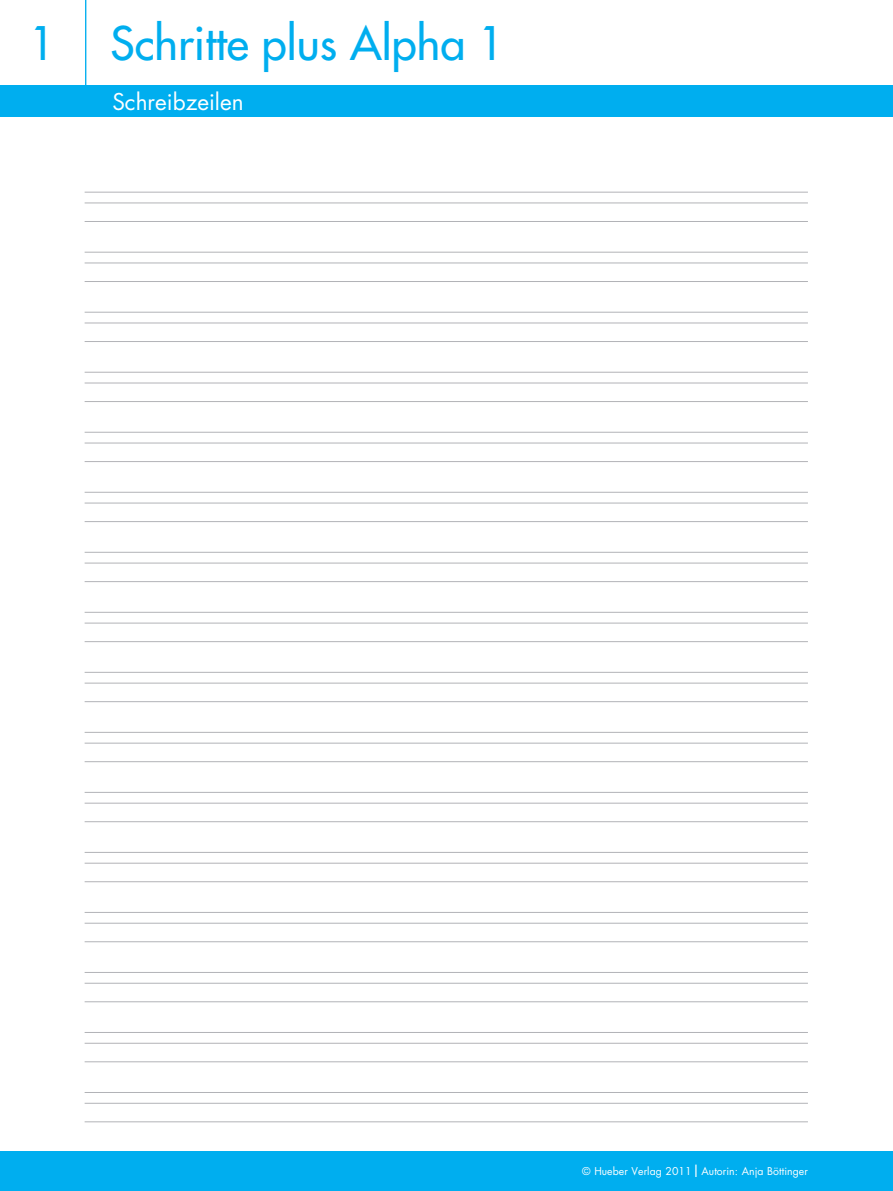
<style>
.page{position:relative;width:893px;height:1191px;background:#fff}
.page>*{position:absolute;margin:0;border:0;box-sizing:border-box;transform-origin:0 0}
.t1{font:45px "Futura";color:#00aeef}
.t2{font:22.5px "Futura";color:#fff}
.t3{font:10.5px "Futura";letter-spacing:.005em;color:#fff}
.s1{font-size:15px}
</style>
<div class="page">
<div style="left:0;top:85px;width:893px;height:32px;background:#00aeef"></div>
<hr style="left:85px;top:0;width:1px;height:85px;background:#00aeef">
<div style="left:0;top:1151px;width:893px;height:40px;background:#00aeef"></div>
<hr style="left:85px;top:192px;width:723px;height:1px;background:#b2b3b7">
<hr style="left:85px;top:203px;width:723px;height:1px;background:#b2b3b7">
<hr style="left:85px;top:221px;width:723px;height:1px;background:#b2b3b7">
<hr style="left:85px;top:252px;width:723px;height:1px;background:#b2b3b7">
<hr style="left:85px;top:263px;width:723px;height:1px;background:#b2b3b7">
<hr style="left:85px;top:281px;width:723px;height:1px;background:#b2b3b7">
<hr style="left:85px;top:312px;width:723px;height:1px;background:#b2b3b7">
<hr style="left:85px;top:323px;width:723px;height:1px;background:#b2b3b7">
<hr style="left:85px;top:341px;width:723px;height:1px;background:#b2b3b7">
<hr style="left:85px;top:372px;width:723px;height:1px;background:#b2b3b7">
<hr style="left:85px;top:383px;width:723px;height:1px;background:#b2b3b7">
<hr style="left:85px;top:401px;width:723px;height:1px;background:#b2b3b7">
<hr style="left:85px;top:432px;width:723px;height:1px;background:#b2b3b7">
<hr style="left:85px;top:443px;width:723px;height:1px;background:#b2b3b7">
<hr style="left:85px;top:461px;width:723px;height:1px;background:#b2b3b7">
<hr style="left:85px;top:492px;width:723px;height:1px;background:#b2b3b7">
<hr style="left:85px;top:503px;width:723px;height:1px;background:#b2b3b7">
<hr style="left:85px;top:521px;width:723px;height:1px;background:#b2b3b7">
<hr style="left:85px;top:552px;width:723px;height:1px;background:#b2b3b7">
<hr style="left:85px;top:563px;width:723px;height:1px;background:#b2b3b7">
<hr style="left:85px;top:581px;width:723px;height:1px;background:#b2b3b7">
<hr style="left:85px;top:612px;width:723px;height:1px;background:#b2b3b7">
<hr style="left:85px;top:623px;width:723px;height:1px;background:#b2b3b7">
<hr style="left:85px;top:641px;width:723px;height:1px;background:#b2b3b7">
<hr style="left:85px;top:672px;width:723px;height:1px;background:#b2b3b7">
<hr style="left:85px;top:683px;width:723px;height:1px;background:#b2b3b7">
<hr style="left:85px;top:701px;width:723px;height:1px;background:#b2b3b7">
<hr style="left:85px;top:732px;width:723px;height:1px;background:#b2b3b7">
<hr style="left:85px;top:743px;width:723px;height:1px;background:#b2b3b7">
<hr style="left:85px;top:761px;width:723px;height:1px;background:#b2b3b7">
<hr style="left:85px;top:792px;width:723px;height:1px;background:#b2b3b7">
<hr style="left:85px;top:803px;width:723px;height:1px;background:#b2b3b7">
<hr style="left:85px;top:821px;width:723px;height:1px;background:#b2b3b7">
<hr style="left:85px;top:852px;width:723px;height:1px;background:#b2b3b7">
<hr style="left:85px;top:863px;width:723px;height:1px;background:#b2b3b7">
<hr style="left:85px;top:881px;width:723px;height:1px;background:#b2b3b7">
<hr style="left:85px;top:912px;width:723px;height:1px;background:#b2b3b7">
<hr style="left:85px;top:923px;width:723px;height:1px;background:#b2b3b7">
<hr style="left:85px;top:941px;width:723px;height:1px;background:#b2b3b7">
<hr style="left:85px;top:972px;width:723px;height:1px;background:#b2b3b7">
<hr style="left:85px;top:983px;width:723px;height:1px;background:#b2b3b7">
<hr style="left:85px;top:1001px;width:723px;height:1px;background:#b2b3b7">
<hr style="left:85px;top:1032px;width:723px;height:1px;background:#b2b3b7">
<hr style="left:85px;top:1043px;width:723px;height:1px;background:#b2b3b7">
<hr style="left:85px;top:1061px;width:723px;height:1px;background:#b2b3b7">
<hr style="left:85px;top:1092px;width:723px;height:1px;background:#b2b3b7">
<hr style="left:85px;top:1103px;width:723px;height:1px;background:#b2b3b7">
<hr style="left:85px;top:1121px;width:723px;height:1px;background:#b2b3b7">
<h1 class="t1" style="left:30px;top:14px;width:476px">1 Schritte plus Alpha 1</h1>
<h2 class="t2" style="left:112px;top:86px;width:133px">Schreibzeilen</h2>
<p class="t3" style="left:582px;top:1163px;width:227px">© Hueber Verlag 2011<span class="s1">|</span>Autorin: Anja Böttinger</p>
</div>
